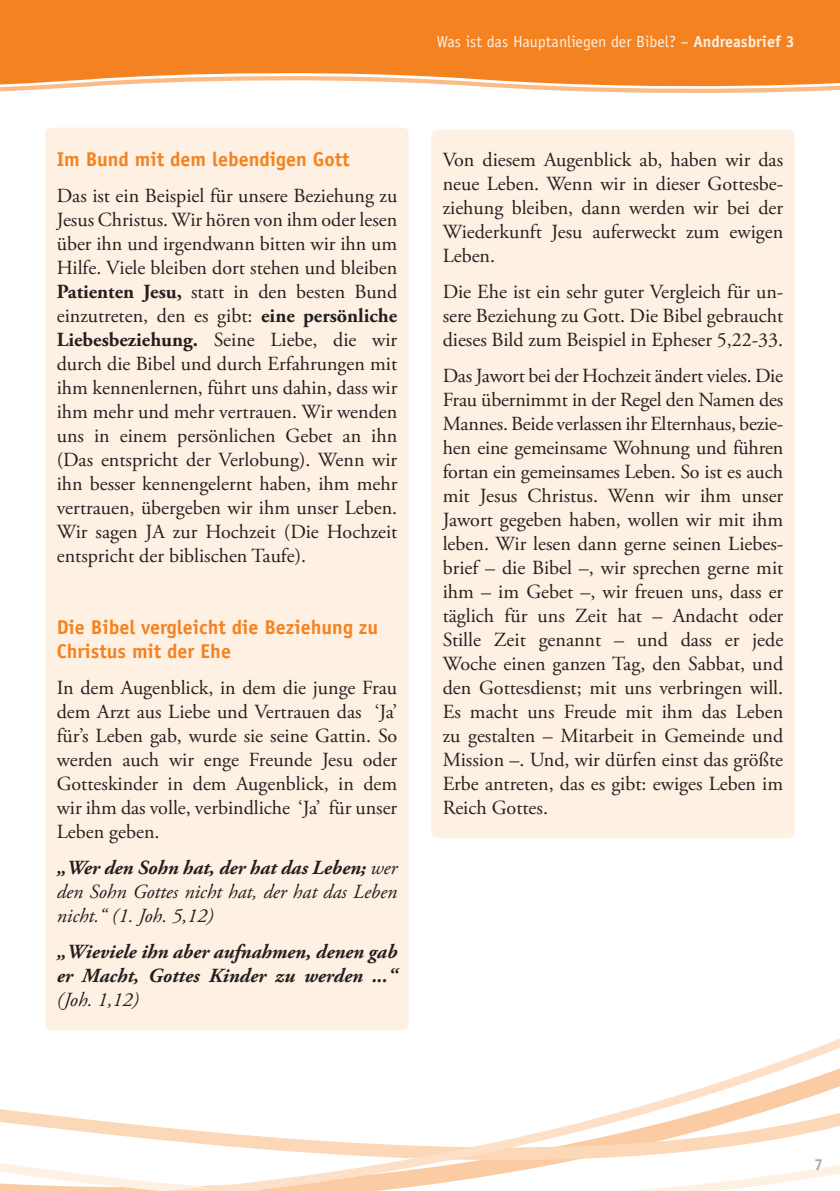
<style>
.page{position:relative;width:840px;height:1191px;background:#fff}
.page>*{position:absolute;margin:0;border:0;box-sizing:border-box;transform-origin:0 0}
._02_Grundtext{font:20px/24px "Adobe Garamond Pro";color:#231f20;text-align:justify}
._02_Grundtext-2{font:italic 20px/24px "Adobe Garamond Pro";color:#231f20;text-align:justify}
._02_Grundtext-3{font:italic 700 20px/24px "Adobe Garamond Pro";color:#231f20;text-align:justify}
._03_Zwischenüberschr{font:700 20px/24px "Officina Sans";color:#f58220}
.t1{font:16px "Officina Sans";color:#fef0e2}
.t2{font:700 16px "Officina Sans";color:#a8a9ad}
.s1{font-weight:700}
.s2{font-weight:400}
</style>
<div class="page">
<svg style="left:0;top:748px;width:839px;height:443px"></svg>
<svg style="left:0;top:0;width:839px;height:93px;background:#f69039"></svg>
<div style="left:45px;top:128px;width:363px;height:902px;background:#fef0e2;border-radius:6px"></div>
<div style="left:431px;top:130px;width:363px;height:708px;background:#fef0e2;border-radius:6px"></div>
<p class="t1" style="left:436px;top:32px;width:359px">Was ist das Hauptanliegen der Bibel? – <span class="s1">Andreasbrief 3</span></p>
<p class="_03_Zwischenüberschr" style="left:57px;top:147px;width:294px">Im Bund mit dem lebendigen Gott</p>
<p class="_02_Grundtext" style="left:57px;top:184px;width:342px">Das ist ein Beispiel für unsere Beziehung zu Jesus Christus. Wir hören von ihm oder lesen über ihn und irgendwann bitten wir ihn um Hilfe. Viele bleiben dort stehen und bleiben <span class="s1">Patienten Jesu,</span> statt in den besten Bund einzutreten, den es gibt: <span class="s1">eine persönliche Liebesbeziehung.</span> Seine Liebe, die wir durch die Bibel und durch Erfahrungen mit ihm kennenlernen, führt uns dahin, dass wir ihm mehr und mehr vertrauen. Wir wenden uns in einem persönlichen Gebet an ihn (Das entspricht der Verlobung). Wenn wir ihn besser kennengelernt haben, ihm mehr vertrauen, übergeben wir ihm unser Leben.<br>Wir sagen JA zur Hochzeit (Die Hochzeit entspricht der biblischen Taufe).</p>
<p class="_03_Zwischenüberschr" style="left:57px;top:615px;width:323px">Die Bibel vergleicht die Beziehung zu<br>Christus mit der Ehe</p>
<p class="_02_Grundtext" style="left:57px;top:676px;width:342px">In dem Augenblick, in dem die junge Frau dem Arzt aus Liebe und Vertrauen das ‘Ja’ für’s Leben gab, wurde sie seine Gattin. So werden auch wir enge Freunde Jesu oder Gotteskinder in dem Augenblick, in dem wir ihm das volle, verbindliche ‘Ja’ für unser Leben geben.</p>
<p class="_02_Grundtext-2" style="left:57px;top:856px;width:342px"><span class="s1">„Wer den Sohn hat, der hat das Leben;</span> wer den Sohn Gottes nicht hat, der hat das Leben nicht.“ (1. Joh. 5,12)</p>
<p class="_02_Grundtext-3" style="left:57px;top:940px;width:342px">„Wieviele ihn aber aufnahmen, denen gab er Macht, Gottes Kinder zu werden ...“ <span class="s2">(Joh. 1,12)</span></p>
<p class="_02_Grundtext" style="left:442px;top:148px;width:342px">Von diesem Augenblick ab, haben wir das neue Leben. Wenn wir in dieser Gottesbe&shy;ziehung bleiben, dann werden wir bei der Wiederkunft Jesu auferweckt zum ewigen Leben.</p>
<p class="_02_Grundtext" style="left:442px;top:280px;width:342px">Die Ehe ist ein sehr guter Vergleich für un&shy;sere Beziehung zu Gott. Die Bibel gebraucht dieses Bild zum Beispiel in Epheser 5,22-33.</p>
<p class="_02_Grundtext" style="left:442px;top:364px;width:342px">Das Jawort bei der Hochzeit ändert vieles. Die Frau übernimmt in der Regel den Namen des Mannes. Beide verlassen ihr Elternhaus, bezie&shy;hen eine gemeinsame Wohnung und führen fortan ein gemeinsames Leben. So ist es auch mit Jesus Christus. Wenn wir ihm unser Jawort gegeben haben, wollen wir mit ihm leben. Wir lesen dann gerne seinen Liebes&shy;brief – die Bibel –, wir sprechen gerne mit ihm – im Gebet –, wir freuen uns, dass er täglich für uns Zeit hat – Andacht oder Stille Zeit genannt – und dass er jede Woche einen ganzen Tag, den Sabbat, und den Gottesdienst; mit uns verbringen will.<br>Es macht uns Freude mit ihm das Leben zu gestalten – Mitarbeit in Gemeinde und Mission –. Und, wir dürfen einst das größte Erbe antreten, das es gibt: ewiges Leben im Reich Gottes.</p>
<p class="t2" style="left:813px;top:1154px;width:10px">7</p>
</div>
